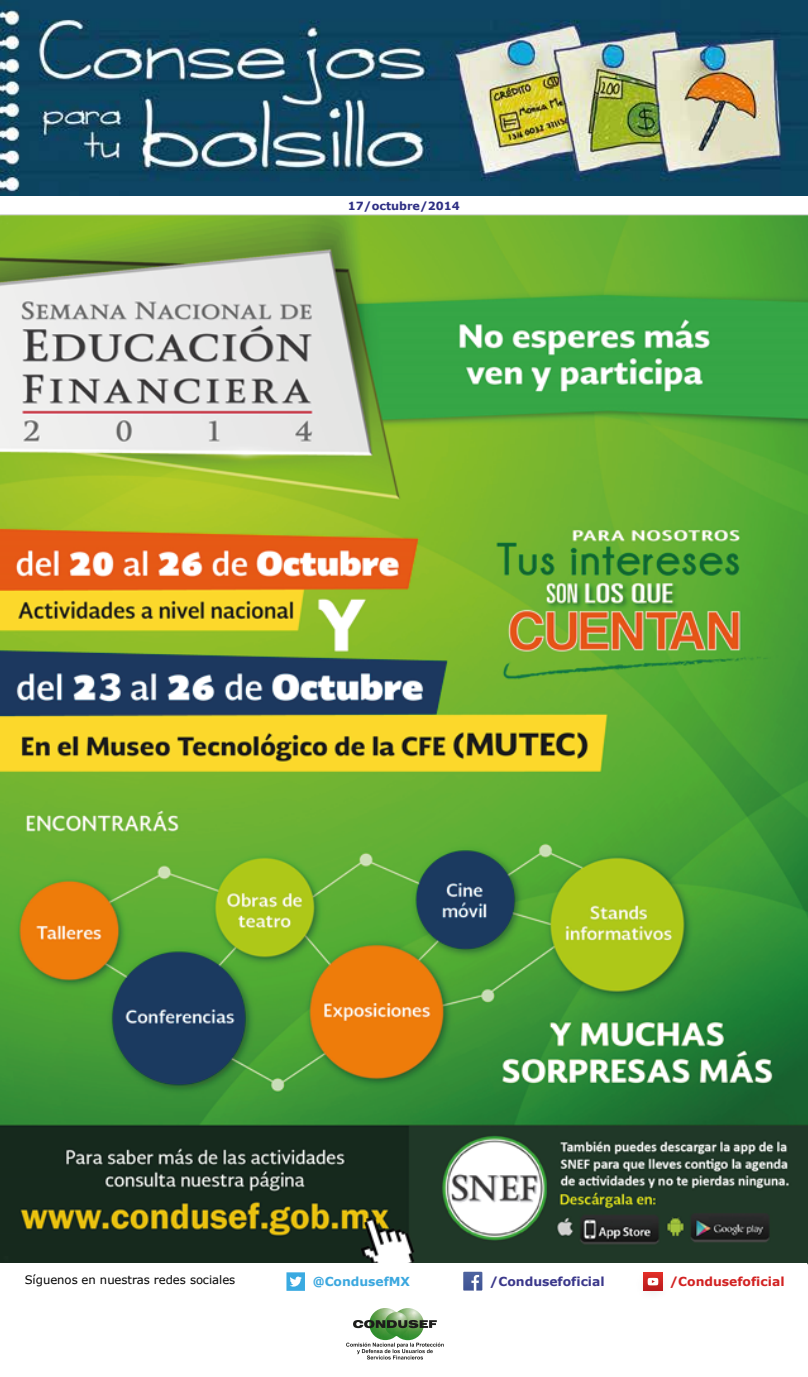
<style>
.page{position:relative;width:808px;height:1377px;background:#fff}
.page>*{position:absolute;margin:0;border:0;box-sizing:border-box;transform-origin:0 0}
.t1{font:700 12.38px "Verdana";color:#3b388b}
.t2{font:700 12.38px "Verdana";color:#d22222}
.t3{font:700 12.38px "Verdana";letter-spacing:-.005em;color:#3ca8df}
.t4{font:11.62px "Verdana";color:#000101}
.t5{font:700 11.25px "Verdana";color:#2d2e83}
</style>
<div class="page">
<img style="left:0;top:214px;width:808px;height:1050px">
<img style="left:0;top:0;width:807px;height:195px">
<div style="left:0;top:1263px;width:806px;height:113px;background:#fff"></div>
<svg style="left:286px;top:1272px;width:19px;height:18px"></svg>
<svg style="left:463px;top:1271px;width:19px;height:19px"></svg>
<img style="left:643px;top:1272px;width:20px;height:20px">
<svg style="left:647px;top:1277px;width:11px;height:8px"></svg>
<svg style="left:346px;top:1342px;width:97px;height:17px"></svg>
<img style="left:369px;top:1308px;width:32px;height:32px;border-radius:16px">
<img style="left:392px;top:1308px;width:32px;height:32px;border-radius:16px">
<img style="left:384px;top:1312px;width:24px;height:24px;border-radius:12px">
<svg style="left:353px;top:1320px;width:84px;height:8px"></svg>
<p class="t5" style="left:348px;top:198px;width:113px">17/octubre/2014</p>
<p class="t4" style="left:25px;top:1272px;width:212px">Síguenos en nuestras redes sociales</p>
<p class="t3" style="left:313px;top:1272px;width:99px">@CondusefMX</p>
<p class="t1" style="left:490px;top:1272px;width:116px">/Condusefoficial</p>
<p class="t2" style="left:669px;top:1272px;width:116px">/Condusefoficial</p>
</div>
